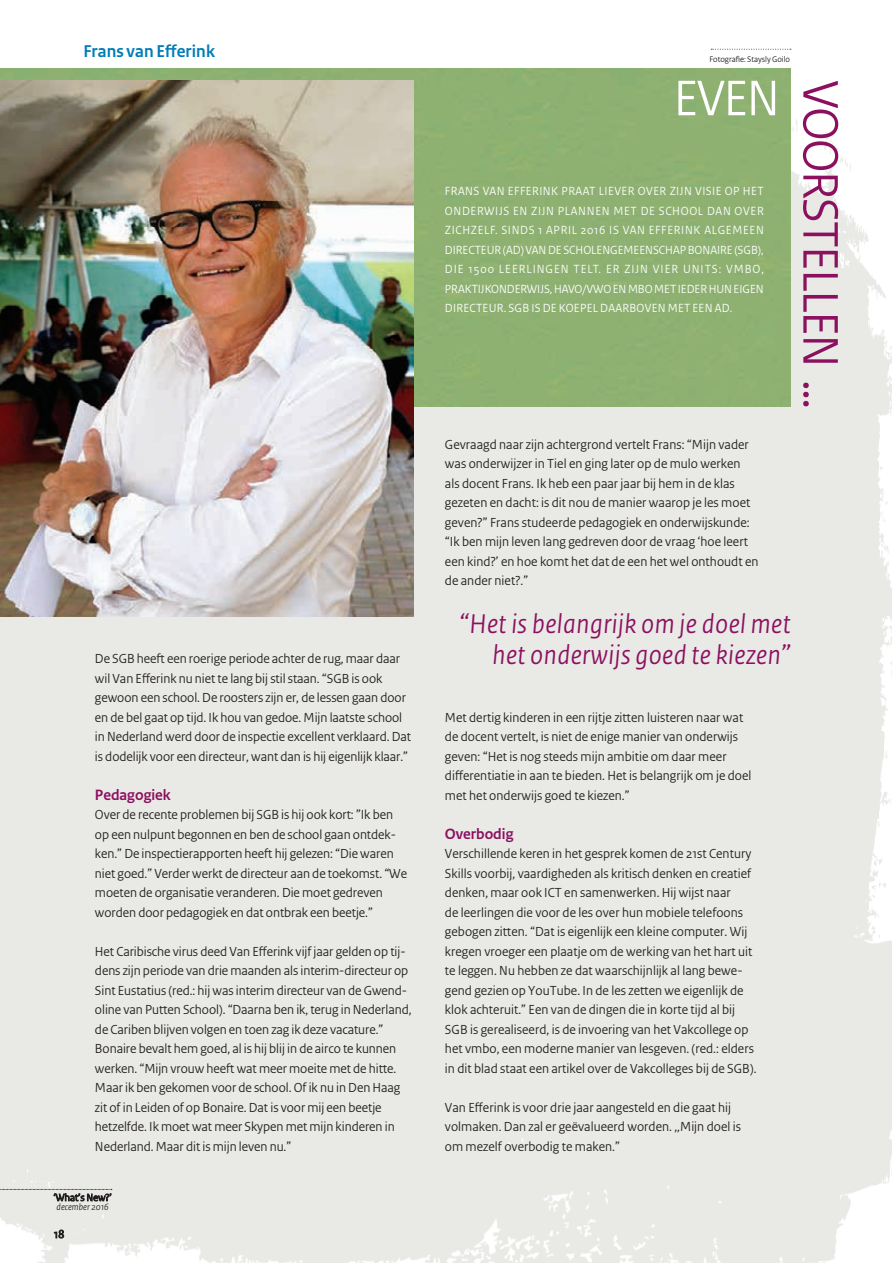
<style>
.page{position:relative;width:893px;height:1263px;background:#fff}
.page>*{position:absolute;margin:0;border:0;box-sizing:border-box;transform-origin:0 0}
.t1{font:italic 28.5px/31.5px "Rijksoverheid Sans Heading";letter-spacing:.02em;color:#8b1060;text-align:right}
.t2{font:700 18px "Rijksoverheid Sans Heading";letter-spacing:.01em;color:#007cb6}
.t3{font:700 15.75px "Rijksoverheid Sans Heading";color:#8b1060}
.t4{font:13.8px/19.5px "Rijksoverheid Sans Heading";letter-spacing:.005em;color:#231f20}
.t5{font:12.45px/19.5px "Rijksoverheid Sans Heading";letter-spacing:.02em;color:#fff;text-align:justify}
.t6{font:italic 9.75px "Rijksoverheid Sans Heading";letter-spacing:.01em;color:#231f20}
.t7{font:8.7px "Rijksoverheid Sans Heading";color:#231f20}
</style>
<div class="page">
<div style="left:0;top:68px;width:790px;height:338px;background:#8eb172"></div>
<svg style="left:803px;top:81px;width:35px;height:325px"></svg>
<svg style="left:678px;top:81px;width:97px;height:34px"></svg>
<img style="left:0;top:81px;width:414px;height:536px">
<svg style="left:711px;top:49px;width:80px;height:1px"></svg>
<svg style="left:54px;top:1230px;width:10px;height:8px"></svg>
<svg style="left:0;top:1189px;width:112px;height:12px"></svg>
<h2 class="t2" style="left:83px;top:41px;width:133px">Frans van Efferink</h2>
<p class="t7" style="left:709px;top:54px;width:82px">Fotografie: Staysly Goilo</p>
<p class="t5" style="left:445px;top:181px;width:321px">FRANS VAN EFFERINK PRAAT LIEVER OVER ZIJN VISIE OP HET ONDERWIJS EN ZIJN PLANNEN MET DE SCHOOL DAN OVER ZICHZELF. SINDS 1 APRIL 2016 IS VAN EFFERINK ALGEMEEN DIRECTEUR (AD) VAN DE SCHOLENGEMEENSCHAP BONAIRE (SGB), DIE 1500 LEERLINGEN TELT. ER ZIJN VIER UNITS: VMBO, PRAKTIJKONDERWIJS, HAVO/VWO EN MBO MET IEDER HUN EIGEN DIRECTEUR. SGB IS DE KOEPEL DAARBOVEN MET EEN AD.</p>
<p class="t4" style="left:95px;top:649px;width:318px">De SGB heeft een roerige periode achter de rug, maar daar wil Van Efferink nu niet te lang bij stil staan. “SGB is ook gewoon een school. De roosters zijn er, de lessen gaan door en de bel gaat op tijd. Ik hou van gedoe. Mijn laatste school in Nederland werd door de inspectie excellent verklaard. Dat is dodelijk voor een directeur, want dan is hij eigenlijk klaar.”</p>
<p class="t3" style="left:95px;top:786px;width:77px">Pedagogiek</p>
<p class="t4" style="left:95px;top:805px;width:314px">Over de recente problemen bij SGB is hij ook kort: ”Ik ben op een nulpunt begonnen en ben de school gaan ontdek&shy;ken.” De inspectierapporten heeft hij gelezen: “Die waren niet goed.” Verder werkt de directeur aan de toekomst. “We moeten de organisatie veranderen. Die moet gedreven worden door pedagogiek en dat ontbrak een beetje.”</p>
<p class="t4" style="left:95px;top:941px;width:318px">Het Caribische virus deed Van Efferink vijf jaar gelden op tij&shy;dens zijn periode van drie maanden als interim-directeur op Sint Eustatius (red.: hij was interim directeur van de Gwend&shy;oline van Putten School). “Daarna ben ik, terug in Nederland, de Cariben blijven volgen en toen zag ik deze vacature.” Bonaire bevalt hem goed, al is hij blij in de airco te kunnen werken. “Mijn vrouw heeft wat meer moeite met de hitte.<br>Maar ik ben gekomen voor de school. Of ik nu in Den Haag zit of in Leiden of op Bonaire. Dat is voor mij een beetje hetzelfde. Ik moet wat meer Skypen met mijn kinderen in Nederland. Maar dit is mijn leven nu.”</p>
<p class="t6" style="left:57px;top:1201px;width:54px">december 2016</p>
<p class="t4" style="left:445px;top:434px;width:315px">Gevraagd naar zijn achtergrond vertelt Frans: “Mijn vader was onderwijzer in Tiel en ging later op de mulo werken als docent Frans. Ik heb een paar jaar bij hem in de klas gezeten en dacht: is dit nou de manier waarop je les moet geven?” Frans studeerde pedagogiek en onderwijskunde: “Ik ben mijn leven lang gedreven door de vraag ‘hoe leert een kind?’ en hoe komt het dat de een het wel onthoudt en de ander niet?.”</p>
<h1 class="t1" style="left:460px;top:608px;width:333px">“Het is belangrijk om je doel met het onderwijs goed te kiezen”</h1>
<p class="t4" style="left:445px;top:707px;width:308px">Met dertig kinderen in een rijtje zitten luisteren naar wat de docent vertelt, is niet de enige manier van onderwijs geven: “Het is nog steeds mijn ambitie om daar meer differentiatie in aan te bieden. Het is belangrijk om je doel met het onderwijs goed te kiezen.”</p>
<p class="t3" style="left:445px;top:825px;width:70px">Overbodig</p>
<p class="t4" style="left:445px;top:844px;width:313px">Verschillende keren in het gesprek komen de 21st Century Skills voorbij, vaardigheden als kritisch denken en creatief denken, maar ook ICT en samenwerken. Hij wijst naar<br>de leerlingen die voor de les over hun mobiele telefoons gebogen zitten. “Dat is eigenlijk een kleine computer. Wij kregen vroeger een plaatje om de werking van het hart uit te leggen. Nu hebben ze dat waarschijnlijk al lang bewe&shy;gend gezien op YouTube. In de les zetten we eigenlijk de klok achteruit.” Een van de dingen die in korte tijd al bij SGB is gerealiseerd, is de invoering van het Vakcollege op het vmbo, een moderne manier van lesgeven. (red.: elders in dit blad staat een artikel over de Vakcolleges bij de SGB).</p>
<p class="t4" style="left:445px;top:1097px;width:298px">Van Efferink is voor drie jaar aangesteld en die gaat hij volmaken. Dan zal er geëvalueerd worden. ,,Mijn doel is om mezelf overbodig te maken.”</p>
</div>
